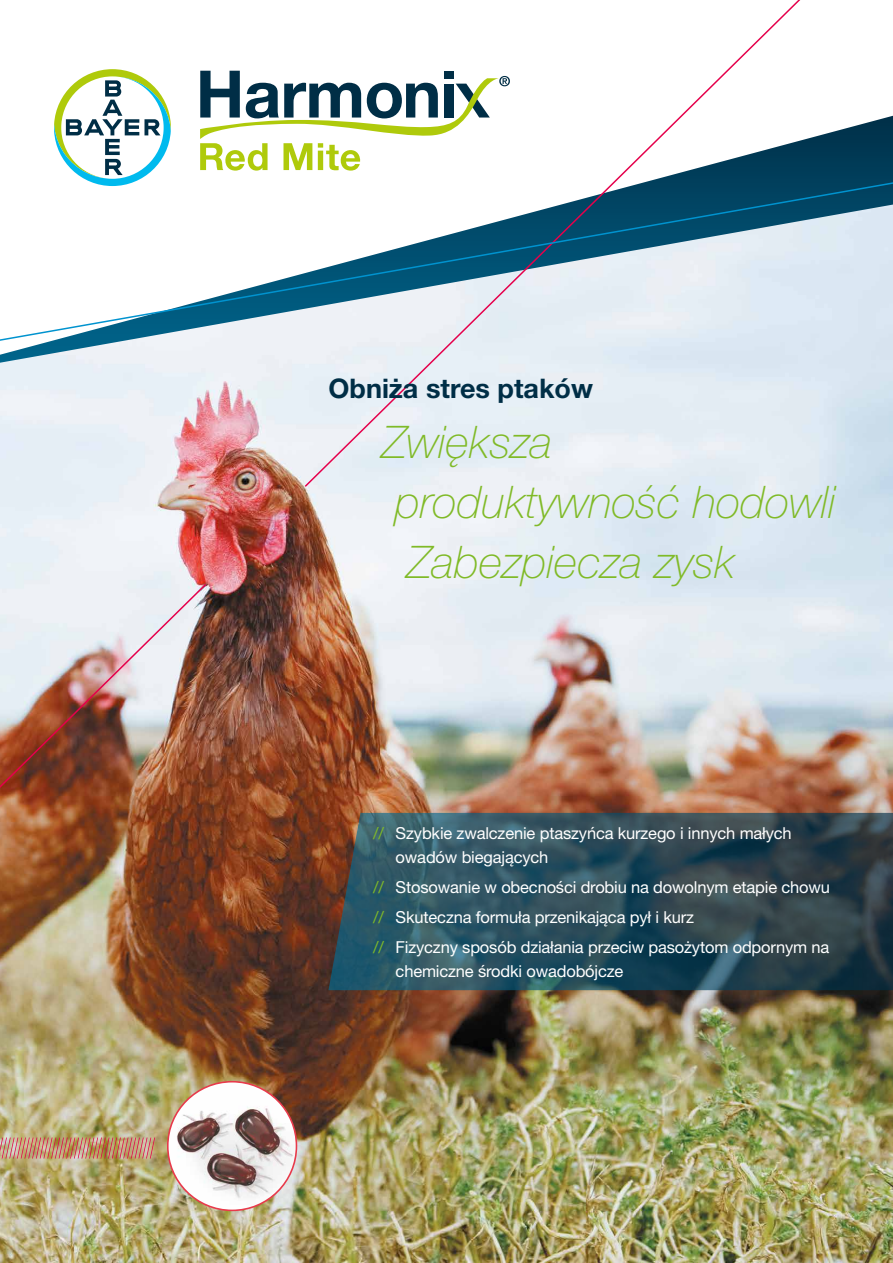
<style>
.page{position:relative;width:893px;height:1263px;background:#fff}
.page>*{position:absolute;margin:0;border:0;box-sizing:border-box;transform-origin:0 0}
.t1{font:italic 100 45px/60px "Helvetica Neue LT Pro";color:#80ba27}
.t2{font:700 27px "Helvetica Neue LT Pro";color:#002e46}
.t3{font:16.5px/30px "Helvetica Neue LT Pro";letter-spacing:-.01em;color:#fff}
.s1{color:#80ba27}
</style>
<div class="page">
<img style="left:0;top:363px;width:893px;height:900px">
<svg style="left:0;top:116px;width:893px;height:247px"></svg>
<svg style="left:303px;top:0;width:511px;height:488px"></svg>
<svg style="left:0;top:150px;width:893px;height:195px"></svg>
<svg style="left:328px;top:813px;width:565px;height:177px;background:#2f4b56"></svg>
<img style="left:0;top:582px;width:208px;height:219px">
<img style="left:0;top:1137px;width:155px;height:21px">
<img style="left:168px;top:1082px;width:128px;height:128px;border-radius:64px">
<svg style="left:54px;top:69px;width:117px;height:117px"></svg>
<svg style="left:200px;top:71px;width:310px;height:100px"></svg>
<h2 class="t2" style="left:328px;top:371px;width:266px">Obniża stres ptaków</h2>
<h1 class="t1" style="left:382px;top:412px;width:455px">Zwiększa produktywność hodowli<br>Zabezpiecza zysk</h1>
<p class="t3" style="left:396px;top:821px;width:398px;line-height:24px;text-indent:-23px"><span class="s1">//</span> Szybkie zwalczenie ptaszyńca kurzego i innych małych owadów biegających</p>
<p class="t3" style="left:373px;top:872px;width:458px"><span class="s1">//</span> Stosowanie w obecności drobiu na dowolnym etapie chowu <span class="s1">//</span> Skuteczna formuła przenikająca pył i kurz<br><span class="s1">//</span> Fizyczny sposób działania przeciw pasożytom odpornym na</p>
<p class="t3" style="left:396px;top:956px;width:229px">chemiczne środki owadobójcze</p>
</div>
